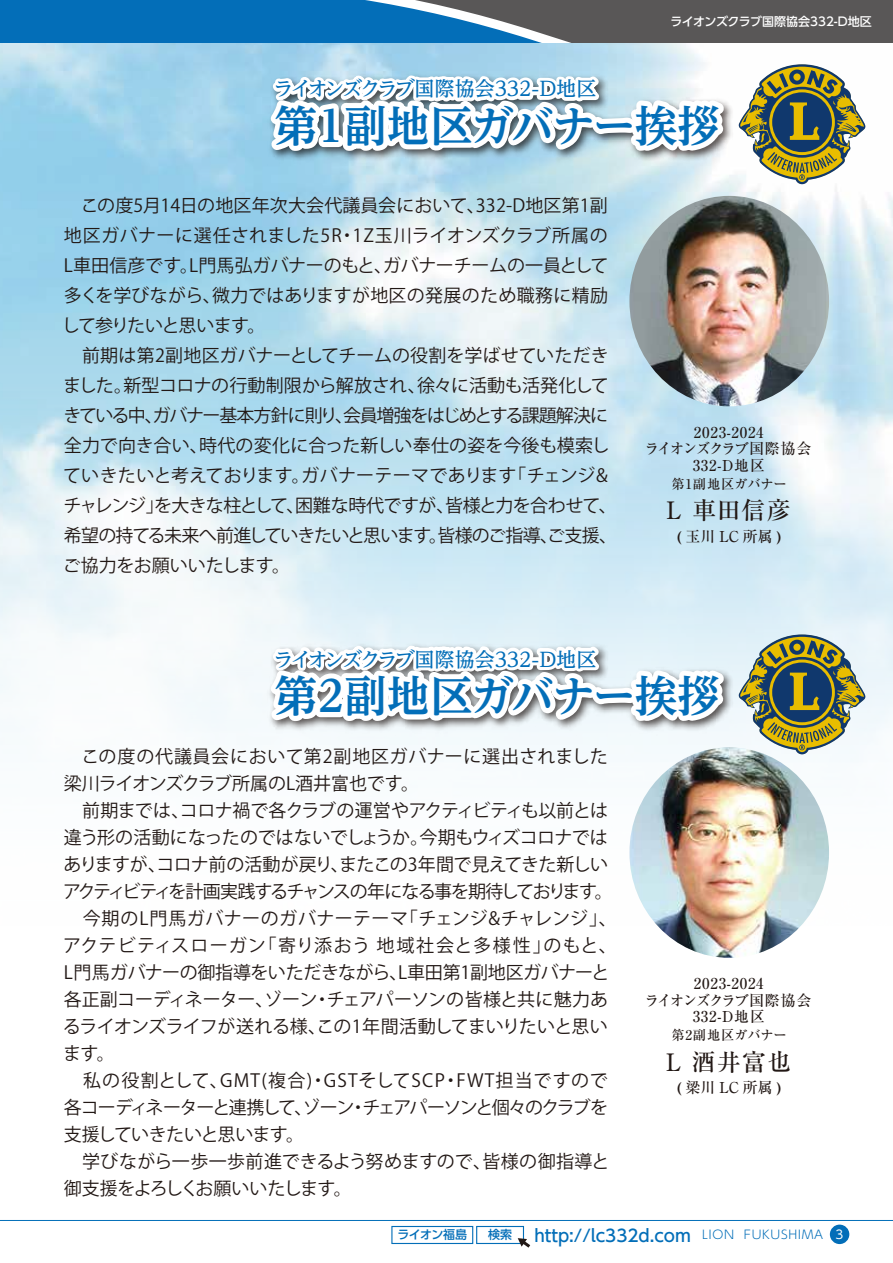
<style>
.page{position:relative;width:893px;height:1263px;background:#fff}
.page>*{position:absolute;margin:0;border:0;box-sizing:border-box;transform-origin:0 0}
.t1{font:700 42.9px "UD Reimin Pro";letter-spacing:-.015em;color:#036eb8}
.t2{font:500 24px "Ryumin Pr 6";letter-spacing:.05em;color:#221815}
.t3{font:500 19.95px "UD Reimin Pro";letter-spacing:-.005em;color:#036eb8}
.t4{font:18px/30px "Koz Go Pr 6 N";letter-spacing:-.025em;color:#221815;text-align:justify}
.t5{font:18px "Koz Go Pr 6 N";letter-spacing:-.085em;color:#221815}
.t6{font:18px/27px "Koz Go Pr 6 N";letter-spacing:.01em;color:#221815}
.t7{font:18px "Koz Go Pr 6 N";letter-spacing:.07em;color:#221815}
.t8{font:18px "Koz Go Pr 6 N";letter-spacing:-.045em;color:#221815}
.t9{font:18px "Koz Go Pr 6 N";letter-spacing:.02em;color:#221815}
.t10{font:18px "Koz Go Pr 6 N";letter-spacing:.065em;color:#221815}
.t11{font:18px "Koz Go Pr 6 N";letter-spacing:.025em;color:#221815}
.t12{font:500 16.8px "UD Shin Go Pro";color:#036eb8}
.t13{font:500 15px/16.5px "Ryumin Pr 6";letter-spacing:.05em;color:#221815;text-align:center}
.t14{font:500 13.5px "Ryumin Pr 6";letter-spacing:.015em;color:#221815}
.t15{font:500 12px "UD Shin Go Pro";color:#fff}
.t16{font:500 12px "UD Shin Go Pro";letter-spacing:-.04em;color:#036eb8}
</style>
<div class="page">
<div style="left:830px;top:1224px;width:19px;height:20px;background:#036eb8;border-radius:50%"></div>
<hr style="left:0;top:1220px;width:893px;height:1px;background:#036eb8">
<div style="left:476px;top:1226px;width:48px;height:18px;border:1px solid #036eb8"></div>
<div style="left:391px;top:1226px;width:82px;height:18px;border:1px solid #036eb8"></div>
<svg style="left:518px;top:1238px;width:13px;height:10px"></svg>
<img style="left:629px;top:749px;width:200px;height:209px">
<img style="left:629px;top:196px;width:200px;height:210px">
<svg style="left:0;top:0;width:893px;height:184px"></svg>
<svg style="left:248px;top:615px;width:482px;height:124px"></svg>
<svg style="left:739px;top:634px;width:126px;height:120px"></svg>
<p class="t15" style="left:671px;top:12px;width:203px">ライオンズクラブ国際協会332-D地区</p>
<p class="t3" style="left:274px;top:73px;width:324px">ライオンズクラブ国際協会332-D地区</p>
<h1 class="t1" style="left:275px;top:91px;width:447px">第1副地区ガバナー挨拶</h1>
<p class="t4" style="left:62px;top:190px;width:548px;text-indent:19px">この度5月14日の地区年次大会代議員会において、332-D地区第1副地区ガバナーに選任されました5R・1Z玉川ライオンズクラブ所属のL車田信彦です。L門馬弘ガバナーのもと、ガバナーチームの一員として多くを学びながら、微力ではありますが地区の発展のため職務に精励して参りたいと思います。</p>
<p class="t4" style="left:63px;top:341px;width:556px;text-align:left;text-indent:19px">前期は第2副地区ガバナーとしてチームの役割を学ばせていただきました。新型コロナの行動制限から解放され、徐々に活動も活発化してきている中、ガバナー基本方針に則り、会員増強をはじめとする課題解決に全力で向き合い、時代の変化に合った新しい奉仕の姿を今後も模索していきたいと考えております。ガバナーテーマであります「チェンジ&amp;チャレンジ」を大きな柱として、困難な時代ですが、皆様と力を合わせて、希望の持てる未来へ前進していきたいと思います。皆様のご指導、ご支援、ご協力をお願いいたします。</p>
<p class="t13" style="left:645px;top:423px;width:168px">2023-2024<br>ライオンズクラブ国際協会<br>332-D地区</p>
<p class="t14" style="left:671px;top:473px;width:117px">第1副地区ガバナー</p>
<h2 class="t2" style="left:666px;top:491px;width:126px">L 車田信彦</h2>
<p class="t13" style="left:677px;top:527px;width:106px">(玉川LC所属)</p>
<p class="t3" style="left:274px;top:643px;width:324px">ライオンズクラブ国際協会332-D地区</p>
<h1 class="t1" style="left:275px;top:661px;width:447px">第2副地区ガバナー挨拶</h1>
<p class="t6" style="left:64px;top:743px;width:546px">　この度の代議員会において第2副地区ガバナーに選出されました梁川ライオンズクラブ所属のL酒井富也です。</p>
<p class="t4" style="left:82px;top:796px;width:527px">前期までは、コロナ禍で各クラブの運営やアクティビティも以前とは</p>
<p class="t4" style="left:64px;top:823px;width:546px">違う形の活動になったのではないでしょうか。今期もウィズコロナでは</p>
<p class="t4" style="left:63px;top:850px;width:546px">ありますが、コロナ前の活動が戻り、またこの3年間で見えてきた新しい</p>
<p class="t5" style="left:63px;top:881px;width:551px">アクティビティを計画実践するチャンスの年になる事を期待しております。</p>
<p class="t9" style="left:83px;top:908px;width:536px">今期のL門馬ガバナーのガバナーテーマ「チェンジ&amp;チャレンジ」、</p>
<p class="t10" style="left:63px;top:935px;width:555px">アクテビティスローガン「寄り添おう地域社会と多様性」のもと、</p>
<p class="t4" style="left:64px;top:958px;width:547px">L門馬ガバナーの御指導をいただきながら、L車田第1副地区ガバナーと</p>
<p class="t4" style="left:64px;top:985px;width:546px">各正副コーディネーター、ゾーン・チェアパーソンの皆様と共に魅力あ</p>
<p class="t8" style="left:63px;top:1016px;width:547px">るライオンズライフが送れる様、この1年間活動してまいりたいと思い</p>
<p class="t4" style="left:63px;top:1039px;width:53px">ます。</p>
<p class="t7" style="left:83px;top:1070px;width:526px">私の役割として、GMT(複合)・GSTそしてSCP・FWT担当ですので</p>
<p class="t5" style="left:64px;top:1097px;width:546px">各コーディネーターと連携して、ゾーン・チェアパーソンと個々のクラブを</p>
<p class="t4" style="left:64px;top:1120px;width:242px">支援していきたいと思います。</p>
<p class="t11" style="left:82px;top:1151px;width:529px">学びながら一歩一歩前進できるよう努めますので、皆様の御指導と</p>
<p class="t4" style="left:64px;top:1174px;width:290px">御支援をよろしくお願いいたします。</p>
<p class="t13" style="left:645px;top:975px;width:168px">2023-2024<br>ライオンズクラブ国際協会<br>332-D地区</p>
<p class="t14" style="left:671px;top:1025px;width:117px">第2副地区ガバナー</p>
<h2 class="t2" style="left:666px;top:1043px;width:127px">L 酒井富也</h2>
<p class="t13" style="left:677px;top:1079px;width:106px">(梁川LC所属)</p>
<p class="t16" style="left:397px;top:1225px;width:71px">ライオン福島</p>
<p class="t16" style="left:488px;top:1225px;width:25px">検索</p>
<p class="t12" style="left:534px;top:1222px;width:311px">http://lc332d.com <sup>LION</sup> <sup>FUKUSHIMA</sup> <sup>3</sup></p>
</div>
